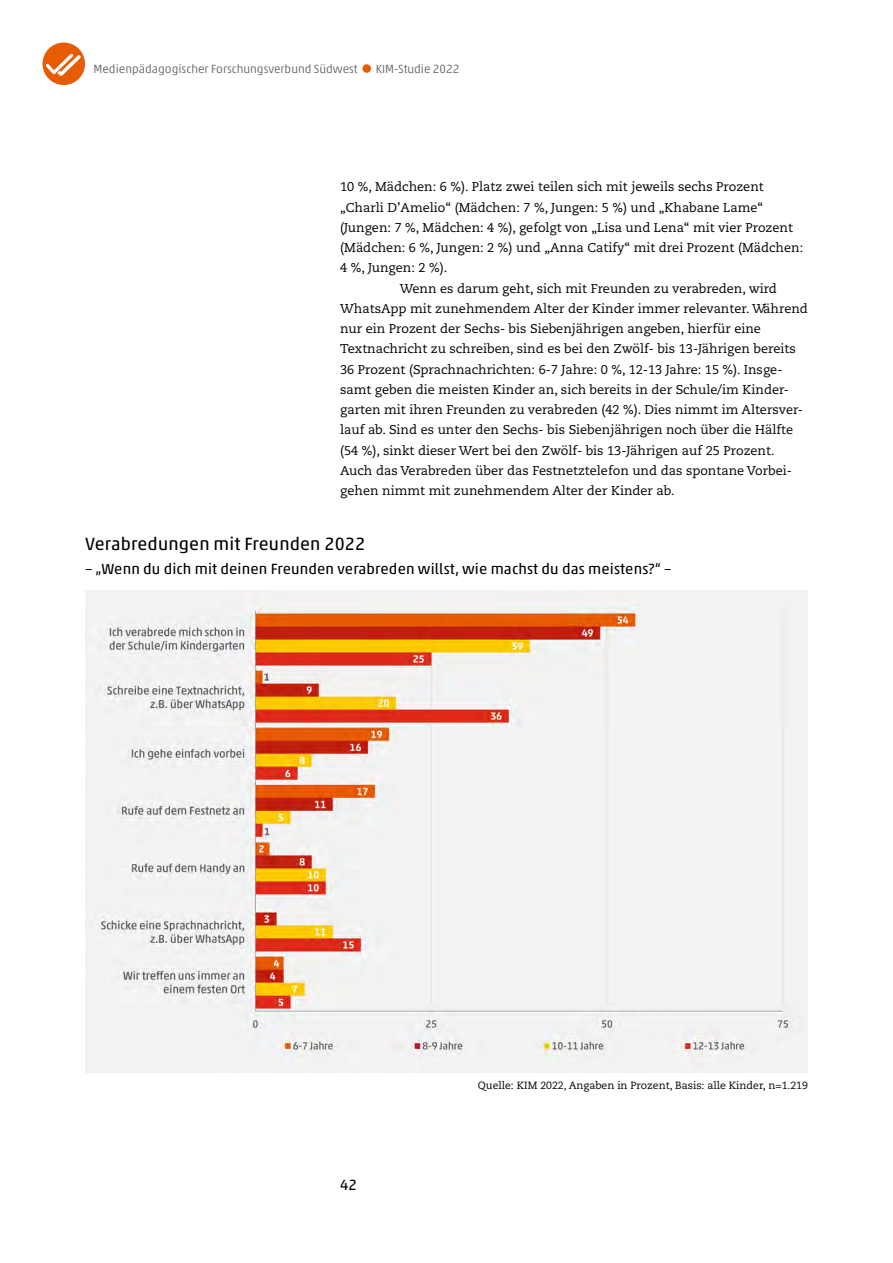
<style>
.page{position:relative;width:893px;height:1263px;background:#fff}
.page>*{position:absolute;margin:0;border:0;box-sizing:border-box;transform-origin:0 0}
.Unterüberschrift{font:18px "Akko Pro";letter-spacing:.01em;color:#000}
.Unterüberschrift-2{font:15px "Akko Pro";letter-spacing:.01em;color:#000}
.Fließtext{font:12.75px/20.2px "Caecilia LT Pro 55 Roman";color:#000}
.t1{font:300 12px "Akko Pro";color:#5b5b5a}
.t2{font:10.5px "Caecilia LT Pro 55 Roman";color:#000}
</style>
<div class="page">
<div style="left:362px;top:64px;width:9px;height:9px;background:#e75b03;border-radius:50%"></div>
<div style="left:43px;top:43px;width:42px;height:42px;background:#e75b03;border-radius:50%"></div>
<svg style="left:43px;top:51px;width:38px;height:26px"></svg>
<img style="left:85px;top:590px;width:723px;height:482px">
<p class="t1" style="left:94px;top:61px;width:266px">Medienpädagogischer Forschungsverbund Südwest</p>
<p class="t1" style="left:376px;top:61px;width:85px">KIM-Studie 2022</p>
<p class="Fließtext" style="left:340px;top:177px;width:464px">10 %, Mädchen: 6 %). Platz zwei teilen sich mit jeweils sechs Prozent „Charli D’Amelio“ (Mädchen: 7 %, Jungen: 5 %) und „Khabane Lame“ (Jungen: 7 %, Mädchen: 4 %), gefolgt von „Lisa und Lena“ mit vier Prozent (Mädchen: 6 %, Jungen: 2 %) und „Anna Catify“ mit drei Prozent (Mädchen:<br>4 %, Jungen: 2 %).</p>
<p class="Fließtext" style="left:340px;top:278px;width:469px;text-indent:60px">Wenn es darum geht, sich mit Freunden zu verabreden, wird WhatsApp mit zunehmendem Alter der Kinder immer relevanter. Während nur ein Prozent der Sechs- bis Siebenjährigen angeben, hierfür eine Textnachricht zu schreiben, sind es bei den Zwölf- bis 13-Jährigen bereits 36 Prozent (Sprachnachrichten: 6-7 Jahre: 0 %, 12-13 Jahre: 15 %). Insge&shy;samt geben die meisten Kinder an, sich bereits in der Schule/im Kinder&shy;garten mit ihren Freunden zu verabreden (42 %). Dies nimmt im Altersver&shy;lauf ab. Sind es unter den Sechs- bis Siebenjährigen noch über die Hälfte (54 %), sinkt dieser Wert bei den Zwölf- bis 13-Jährigen auf 25 Prozent.<br>Auch das Verabreden über das Festnetztelefon und das spontane Vorbei&shy;gehen nimmt mit zunehmendem Alter der Kinder ab.</p>
<p class="Unterüberschrift" style="left:85px;top:533px;width:282px">Verabredungen mit Freunden 2022</p>
<p class="Unterüberschrift-2" style="left:85px;top:560px;width:588px">– „Wenn du dich mit deinen Freunden verabreden willst, wie machst du das meistens?“ –</p>
<p class="Unterüberschrift-2" style="left:340px;top:1176px;width:18px">42</p>
<p class="t2" style="left:478px;top:1078px;width:332px">Quelle: KIM 2022, Angaben in Prozent, Basis: alle Kinder, n=1.219</p>
</div>
